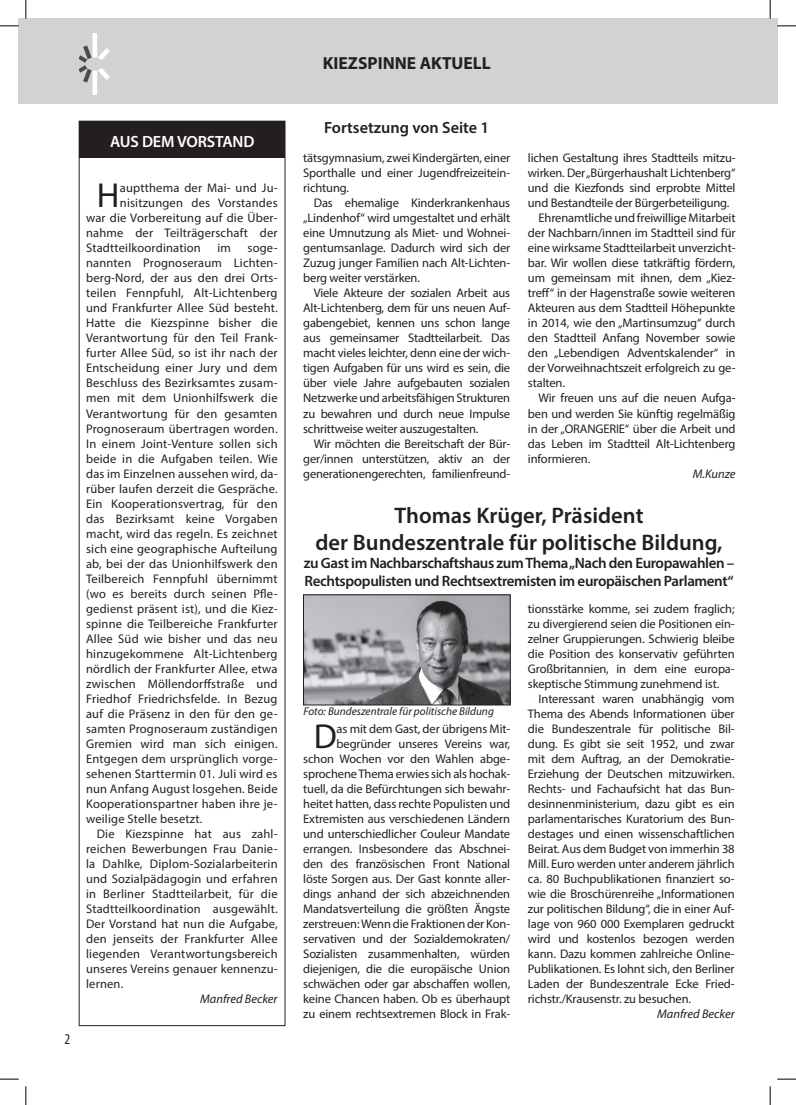
<style>
.page{position:relative;width:796px;height:1105px;background:#fff}
.page>*{position:absolute;margin:0;border:0;box-sizing:border-box;transform-origin:0 0}
.t1{font:34.75px "Myriad Pro";color:#231f20}
.t2{font:600 22.5px/27px "Myriad Pro";color:#231f20;text-align:center}
.t3{font:700 17.5px "Myriad Pro";color:#231f20}
.t4{font:600 16.25px "Myriad Pro";color:#231f20}
.t5{font:600 16.25px "Myriad Pro";letter-spacing:-.01em;color:#fff}
.t6{font:600 15px/18px "Myriad Pro";letter-spacing:-.025em;color:#231f20}
.t7{font:condensed 15px "Myriad Pro";color:#231f20}
.t8{font:12.5px/15px "Myriad Pro";letter-spacing:-.01em;color:#231f20;text-align:justify}
.t9{font:12.5px "Myriad Pro";letter-spacing:.015em;color:#231f20}
.t10{font:italic 12.5px "Myriad Pro";color:#231f20}
.t11{font:italic 11.25px "Myriad Pro";color:#231f20}
</style>
<div class="page">
<div style="left:770px;top:19px;width:7px;height:85px;background:#d1d2d4"></div>
<div style="left:19px;top:19px;width:751px;height:85px;background:#d1d2d4"></div>
<img style="left:79px;top:34px;width:30px;height:60px">
<div style="left:80px;top:121px;width:205px;height:37px;background:#231f20"></div>
<img style="left:305px;top:596px;width:203px;height:107px">
<div style="left:303px;top:594px;width:207px;height:111px;border:1px solid #231f20"></div>
<svg style="left:0;top:25px;width:19px;height:2px"></svg>
<svg style="left:777px;top:25px;width:19px;height:2px"></svg>
<svg style="left:0;top:1078px;width:19px;height:1px"></svg>
<svg style="left:777px;top:1078px;width:19px;height:1px"></svg>
<svg style="left:25px;top:0;width:2px;height:19px"></svg>
<svg style="left:25px;top:1086px;width:2px;height:18px"></svg>
<svg style="left:769px;top:0;width:2px;height:19px"></svg>
<svg style="left:769px;top:1086px;width:2px;height:18px"></svg>
<p class="t7" style="left:64px;top:1029px;width:7px">2</p>
<h3 class="t5" style="left:110px;top:131px;width:146px">AUS DEM VORSTAND</h3>
<h1 class="t1" style="left:97px;top:174px;width:24px">H</h1>
<p class="t9" style="left:120px;top:180px;width:159px">auptthema der Mai- und Ju-</p>
<p class="t9" style="left:120px;top:195px;width:159px">nisitzungen des Vorstandes</p>
<p class="t9" style="left:86px;top:210px;width:193px">war die Vorbereitung auf die Über-</p>
<p class="t9" style="left:86px;top:225px;width:193px">nahme der Teilträgerschaft der</p>
<p class="t9" style="left:86px;top:240px;width:116px">Stadtteilkoordination</p>
<p class="t8" style="left:217px;top:240px;width:15px">im</p>
<p class="t8" style="left:86px;top:240px;width:193px;text-indent:161px">soge&shy;nannten Prognoseraum Lichten&shy;berg-Nord, der aus den drei Orts&shy;teilen Fennpfuhl, Alt-Lichtenberg und Frankfurter Allee Süd besteht.<br>Hatte die Kiezspinne bisher die Verantwortung für den Teil Frank&shy;furter Allee Süd, so ist ihr nach der Entscheidung einer Jury und dem Beschluss des Bezirksamtes zusam&shy;men mit dem Unionhilfswerk die Verantwortung für den gesamten Prognoseraum übertragen worden.<br>In einem Joint-Venture sollen sich beide in die Aufgaben teilen. Wie das im Einzelnen aussehen wird, da&shy;rüber laufen derzeit die Gespräche.<br>Ein Kooperationsvertrag, für den das Bezirksamt keine Vorgaben macht, wird das regeln. Es zeichnet sich eine geographische Aufteilung ab, bei der das Unionhilfswerk den Teilbereich Fennpfuhl übernimmt (wo es bereits durch seinen Pfle&shy;gedienst präsent ist), und die Kiez&shy;spinne die Teilbereiche Frankfurter Allee Süd wie bisher und das neu hinzugekommene Alt-Lichtenberg nördlich der Frankfurter Allee, etwa zwischen Möllendorffstraße und Friedhof Friedrichsfelde. In Bezug auf die Präsenz in den für den ge&shy;samten Prognoseraum zuständigen Gremien wird man sich einigen.<br>Entgegen dem ursprünglich vorge&shy;sehenen Starttermin 01. Juli wird es nun Anfang August losgehen. Beide Kooperationspartner haben ihre je&shy;weilige Stelle besetzt.</p>
<p class="t8" style="left:86px;top:825px;width:193px;text-indent:11px">Die Kiezspinne hat aus zahl&shy;reichen Bewerbungen Frau Danie&shy;la Dahlke, Diplom-Sozialarbeiterin und Sozialpädagogin und erfahren in Berliner Stadtteilarbeit, für die Stadtteilkoordination ausgewählt.<br>Der Vorstand hat nun die Aufgabe, den jenseits der Frankfurter Allee liegenden Verantwortungsbereich unseres Vereins genauer kennenzu&shy;lernen.</p>
<p class="t10" style="left:200px;top:990px;width:79px">Manfred Becker</p>
<h3 class="t3" style="left:323px;top:52px;width:169px">KIEZSPINNE AKTUELL</h3>
<h3 class="t4" style="left:324px;top:118px;width:167px">Fortsetzung von Seite 1</h3>
<p class="t8" style="left:303px;top:150px;width:208px">tätsgymnasium, zwei Kindergärten, einer Sporthalle und einer Jugendfreizeitein&shy;richtung.</p>
<p class="t8" style="left:303px;top:195px;width:208px;text-indent:11px">Das ehemalige Kinderkrankenhaus „Lindenhof“ wird umgestaltet und erhält eine Umnutzung als Miet- und Wohnei&shy;gentumsanlage. Dadurch wird sich der Zuzug junger Familien nach Alt-Lichten&shy;berg weiter verstärken.</p>
<p class="t8" style="left:303px;top:285px;width:208px;text-indent:11px">Viele Akteure der sozialen Arbeit aus Alt-Lichtenberg, dem für uns neuen Auf&shy;gabengebiet, kennen uns schon lange aus gemeinsamer Stadtteilarbeit. Das macht vieles leichter, denn eine der wich&shy;tigen Aufgaben für uns wird es sein, die über viele Jahre aufgebauten sozialen Netzwerke und arbeitsfähigen Strukturen zu bewahren und durch neue Impulse schrittweise weiter auszugestalten.</p>
<p class="t8" style="left:303px;top:435px;width:208px;text-indent:11px">Wir möchten die Bereitschaft der Bür&shy;ger/innen unterstützen, aktiv an der generationengerechten, familienfreund-</p>
<p class="t8" style="left:528px;top:150px;width:209px">lichen Gestaltung ihres Stadtteils mitzu-</p>
<p class="t8" style="left:528px;top:165px;width:209px">wirken. Der „Bürgerhaushalt Lichtenberg“</p>
<p class="t8" style="left:528px;top:180px;width:209px">und die Kiezfonds sind erprobte Mittel</p>
<p class="t8" style="left:528px;top:195px;width:203px">und Bestandteile der Bürgerbeteiligung.</p>
<p class="t8" style="left:538px;top:210px;width:198px">Ehrenamtliche und freiwillige Mitarbeit</p>
<p class="t8" style="left:528px;top:225px;width:209px">der Nachbarn/innen im Stadtteil sind für</p>
<p class="t8" style="left:528px;top:240px;width:209px">eine wirksame Stadtteilarbeit unverzicht-</p>
<p class="t8" style="left:528px;top:255px;width:209px">bar. Wir wollen diese tatkräftig fördern,</p>
<p class="t8" style="left:528px;top:270px;width:209px">um gemeinsam mit ihnen, dem „Kiez-</p>
<p class="t8" style="left:528px;top:285px;width:209px">treff“ in der Hagenstraße sowie weiteren</p>
<p class="t8" style="left:528px;top:300px;width:209px">Akteuren aus dem Stadtteil Höhepunkte</p>
<p class="t8" style="left:528px;top:315px;width:209px">in 2014, wie den „Martinsumzug“ durch</p>
<p class="t8" style="left:528px;top:330px;width:209px">den Stadtteil Anfang November sowie</p>
<p class="t8" style="left:528px;top:345px;width:209px">den „Lebendigen Adventskalender“ in</p>
<p class="t8" style="left:528px;top:360px;width:209px">der Vorweihnachtszeit erfolgreich zu ge-</p>
<p class="t8" style="left:528px;top:375px;width:39px">stalten.</p>
<p class="t8" style="left:538px;top:390px;width:198px">Wir freuen uns auf die neuen Aufga-</p>
<p class="t8" style="left:528px;top:405px;width:209px">ben und werden Sie künftig regelmäßig</p>
<p class="t8" style="left:528px;top:420px;width:209px">in der „ORANGERIE“ über die Arbeit und</p>
<p class="t8" style="left:528px;top:435px;width:209px">das Leben im Stadtteil Alt-Lichtenberg</p>
<p class="t8" style="left:528px;top:450px;width:64px">informieren.</p>
<p class="t10" style="left:693px;top:465px;width:44px">M.Kunze</p>
<h2 class="t2" style="left:315px;top:501px;width:408px">Thomas Krüger, Präsident<br>der Bundeszentrale für politische Bildung,</h2>
<p class="t6" style="left:304px;top:553px;width:432px">zu Gast im Nachbarschaftshaus zum Thema „Nach den Europawahlen –<br>Rechtspopulisten und Rechtsextremisten im europäischen Parlament“</p>
<p class="t11" style="left:303px;top:703px;width:192px">Foto: Bundeszentrale für politische Bildung</p>
<p class="t8" style="left:303px;top:720px;width:208px;text-align:right">as mit dem Gast, der übrigens Mit&shy;begründer unseres Vereins war, schon Wochen vor den Wahlen abge&shy;sprochene Thema erwies sich als hochak&shy;tuell, da die Befürchtungen sich bewahr&shy;heitet hatten, dass rechte Populisten und Extremisten aus verschiedenen Ländern und unterschiedlicher Couleur Mandate errangen. Insbesondere das Abschnei&shy;den des französischen Front National löste Sorgen aus. Der Gast konnte aller&shy;dings anhand der sich abzeichnenden Mandatsverteilung die größten Ängste zerstreuen: Wenn die Fraktionen der Kon&shy;servativen und der Sozialdemokraten/ Sozialisten zusammenhalten, würden diejenigen, die die europäische Union schwächen oder gar abschaffen wollen, keine Chancen haben. Ob es überhaupt zu einem rechtsextremen Block in Frak-</p>
<h1 class="t1" style="left:314px;top:714px;width:25px">D</h1>
<p class="t8" style="left:528px;top:600px;width:208px">tionsstärke komme, sei zudem fraglich; zu divergierend seien die Positionen ein&shy;zelner Gruppierungen. Schwierig bleibe die Position des konservativ geführten Großbritannien, in dem eine europa&shy;skeptische Stimmung zunehmend ist.</p>
<p class="t8" style="left:528px;top:690px;width:208px;text-indent:11px">Interessant waren unabhängig vom Thema des Abends Informationen über die Bundeszentrale für politische Bil&shy;dung. Es gibt sie seit 1952, und zwar mit dem Auftrag, an der Demokratie-Erziehung der Deutschen mitzuwirken.<br>Rechts- und Fachaufsicht hat das Bun&shy;desinnenministerium, dazu gibt es ein parlamentarisches Kuratorium des Bun&shy;destages und einen wissenschaftlichen Beirat. Aus dem Budget von immerhin 38<br>Mill. Euro werden unter anderem jährlich ca. 80 Buchpublikationen finanziert so&shy;wie die Broschürenreihe „Informationen zur politischen Bildung“, die in einer Auf&shy;lage von 960 000 Exemplaren gedruckt wird und kostenlos bezogen werden kann. Dazu kommen zahlreiche Online-Publikationen. Es lohnt sich, den Berliner Laden der Bundeszentrale Ecke Fried&shy;richstr./Krausenstr. zu besuchen.</p>
<p class="t10" style="left:657px;top:1005px;width:79px">Manfred Becker</p>
</div>
